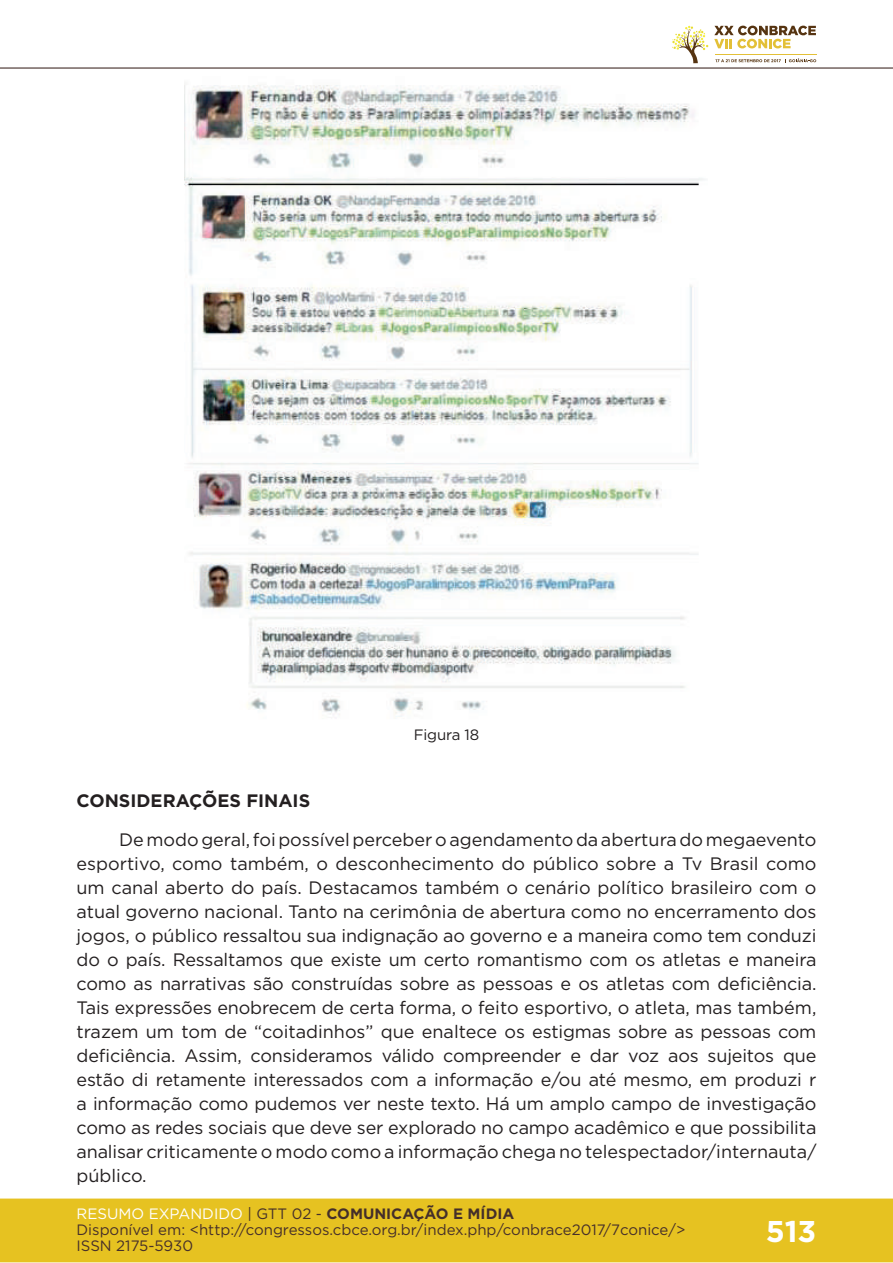
<style>
.page{position:relative;width:893px;height:1263px;background:#fff}
.page>*{position:absolute;margin:0;border:0;box-sizing:border-box;transform-origin:0 0}
.t1{font:700 30px "Gotham";color:#fff}
.t2{font:18px/24px "Gotham";color:#231f20;text-align:justify}
.t3{font:700 18px "Gotham";color:#231f20}
.t4{font:15px/16px "Gotham";color:#462f2a}
.t5{font:15px "Gotham";letter-spacing:-.01em;color:#231f20}
.s1{color:#fff}
.s2{color:#442f2a}
.s3{font-weight:700;color:#442f2a}
</style>
<div class="page">
<div style="left:0;top:1198px;width:893px;height:64px;background:#e6c221;border:2px solid #e6c221"></div>
<hr style="left:0;top:67px;width:893px;height:2px;background:#442f2a">
<svg style="left:672px;top:26px;width:144px;height:37px"></svg>
<img style="left:185px;top:85px;width:519px;height:632px">
<p class="t5" style="left:414px;top:725px;width:67px">Figura 18</p>
<p class="t3" style="left:77px;top:789px;width:235px">CONSIDERAÇÕES FINAIS</p>
<p class="t2" style="left:77px;top:827px;width:741px;text-indent:43px">De modo geral, foi possível perceber o agendamento da abertura do megaevento esportivo, como também, o desconhecimento do público sobre a Tv Brasil como um canal aberto do país. Destacamos também o cenário político brasileiro com o atual governo nacional. Tanto na cerimônia de abertura como no encerramento dos jogos, o público ressaltou sua indignação ao governo e a maneira como tem conduzi do o país. Ressaltamos que existe um certo romantismo com os atletas e maneira como as narrativas são construídas sobre as pessoas e os atletas com deficiência.<br>Tais expressões enobrecem de certa forma, o feito esportivo, o atleta, mas também, trazem um tom de “coitadinhos” que enaltece os estigmas sobre as pessoas com deficiência. Assim, consideramos válido compreender e dar voz aos sujeitos que estão di retamente interessados com a informação e/ou até mesmo, em produzi r a informação como pudemos ver neste texto. Há um amplo campo de investigação como as redes sociais que deve ser explorado no campo acadêmico e que possibilita analisar criticamente o modo como a informação chega no telespectador/internauta/ público.</p>
<p class="t4" style="left:77px;top:1205px;width:610px"><span class="s1">RESUMO EXPANDIDO</span> <span class="s2">| GTT 02 -</span> <span class="s3">COMUNICAÇÃO E MÍDIA<br></span>Disponível em: &lt;http://congressos.cbce.org.br/index.php/conbrace2017/7conice/&gt;<br>ISSN 2175-5930</p>
<h1 class="t1" style="left:766px;top:1212px;width:52px">513</h1>
</div>
